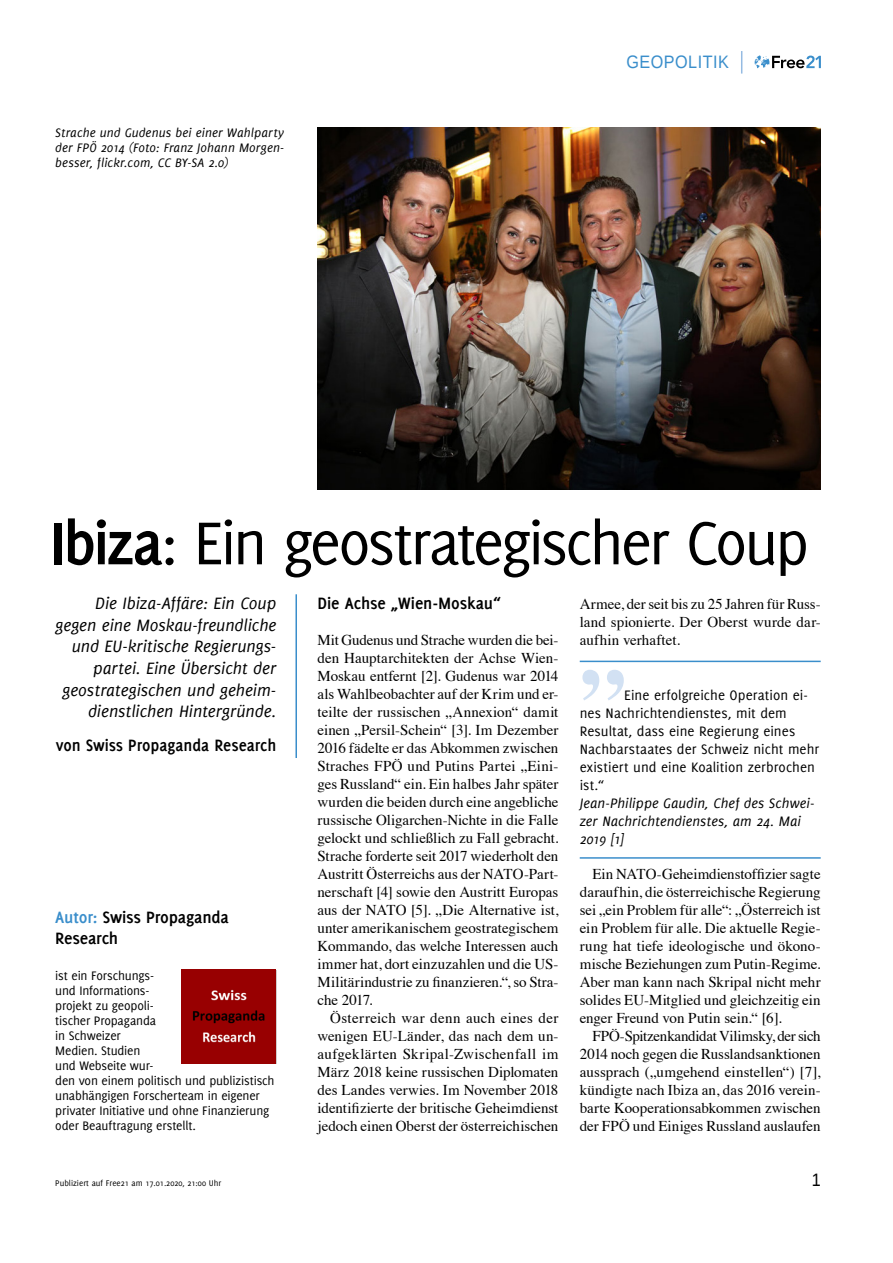
<style>
.page{position:relative;width:893px;height:1263px;background:#fff}
.page>*{position:absolute;margin:0;border:0;box-sizing:border-box;transform-origin:0 0}
.t1{font:700 91.5px "Times";color:#d2e1f3}
.t2{font:66px "Delicious";letter-spacing:-.045em;color:#000}
.t3{font:italic 18px/21.6px "Delicious";color:#000;text-align:right}
.t4{font:700 18px/21px "Delicious";letter-spacing:-.01em;color:#000}
.t5{font:700 18px "Delicious";letter-spacing:-.01em;color:#000;scale:.96 1}
.t6{font:18px "Liberation Sans";letter-spacing:.03em;color:#3a8ecb;scale:.9 1}
.t7{font:18px "Liberation Sans";color:#000;scale:.9 1}
.t8{font:15px/18px "Times";color:#000;text-align:justify}
.t9{font:15px/18px "Delicious";letter-spacing:.005em;color:#000}
.t10{font:italic 15px/18px "Delicious";letter-spacing:.005em;color:#000}
.t11{font:13.5px/15px "Delicious";letter-spacing:-.015em;color:#000}
.t12{font:italic 13.5px/15px "Delicious";letter-spacing:.01em;color:#000;text-align:justify}
.t13{font:9px "Delicious";color:#000}
.s1{font-weight:700}
.s2{color:#3a8ecb}
</style>
<div class="page">
<svg style="left:755px;top:55px;width:66px;height:13px"></svg>
<svg style="left:741px;top:51px;width:1px;height:23px"></svg>
<hr style="left:580px;top:661px;width:241px;height:1px;background:#3a8ecb">
<hr style="left:580px;top:857px;width:241px;height:2px;background:#3a8ecb">
<hr style="left:295px;top:594px;width:2px;height:164px;background:#3a8ecb">
<img style="left:317px;top:128px;width:504px;height:361px">
<img style="left:182px;top:970px;width:94px;height:93px">
<p class="t12" style="left:55px;top:125px;width:231px">Strache und Gudenus bei einer Wahlparty der FPÖ 2014 (Foto: Franz Johann Morgen&shy;besser, flickr.com, CC BY-SA 2.0)</p>
<p class="t6" style="left:626px;top:52px;width:115px">GEOPOLITIK</p>
<h2 class="t2" style="left:50px;top:505px;width:761px"><span class="s1">Ibiza</span>: Ein geostrategischer Coup</h2>
<p class="t3" style="left:55px;top:592px;width:222px">Die Ibiza-Affäre: Ein Coup gegen eine Moskau-freundliche und EU-kritische Regierungs&shy;partei. Eine Übersicht der geostrategischen und geheim&shy;dienstlichen Hintergründe.</p>
<p class="t5" style="left:56px;top:735px;width:231px">von Swiss Propaganda Research</p>
<p class="t4" style="left:55px;top:906px;width:175px"><span class="s2">Autor:</span> Swiss Propaganda<br>Research</p>
<p class="t11" style="left:55px;top:968px;width:221px">ist ein Forschungs-<br>und Informations--<br>projekt zu geopoli--<br>tischer Propaganda<br>in Schweizer<br>Medien. Studien<br>und Webseite wur-<br>den von einem politisch und publizistisch unabhängigen Forscherteam in eigener privater Initiative und ohne Finanzierung oder Beauftragung erstellt.</p>
<p class="t4" style="left:317px;top:593px;width:185px">Die Achse „Wien-Moskau“</p>
<p class="t8" style="left:317px;top:630px;width:242px">Mit Gudenus und Strache wurden die bei&shy;den Hauptarchitekten der Achse Wien-Moskau entfernt [2]. Gudenus war 2014 als Wahlbeobachter auf der Krim und er&shy;teilte der russischen „Annexion“ damit einen „Persil-Schein“ [3]. Im Dezember 2016 fädelte er das Abkommen zwischen Straches FPÖ und Putins Partei „Eini&shy;ges Russland“ ein. Ein halbes Jahr später wurden die beiden durch eine angebliche russische Oligarchen-Nichte in die Falle gelockt und schließlich zu Fall gebracht.<br>Strache forderte seit 2017 wiederholt den Austritt Österreichs aus der NATO-Part&shy;nerschaft [4] sowie den Austritt Europas aus der NATO [5]. „Die Alternative ist, unter amerikanischem geostrategischem Kommando, das welche Interessen auch immer hat, dort einzuzahlen und die US-Militärindustrie zu finanzieren.“, so Stra&shy;che 2017.</p>
<p class="t8" style="left:317px;top:1008px;width:242px;text-indent:13px">Österreich war denn auch eines der wenigen EU-Länder, das nach dem un&shy;aufgeklärten Skripal-Zwischenfall im März 2018 keine russischen Diplomaten des Landes verwies. Im November 2018 identifizierte der britische Geheimdienst jedoch einen Oberst der österreichischen</p>
<p class="t8" style="left:580px;top:594px;width:242px">Armee, der seit bis zu 25 Jahren für Russ&shy;land spionierte. Der Oberst wurde dar&shy;aufhin verhaftet.</p>
<h1 class="t1" style="left:580px;top:565px;width:47px">„</h1>
<p class="t9" style="left:580px;top:686px;width:241px;text-indent:44px">Eine erfolgreiche Operation ei&shy;nes Nachrichtendienstes, mit dem<br>Resultat, dass eine Regierung eines<br>Nachbarstaates der Schweiz nicht mehr existiert und eine Koalition zerbrochen ist.“</p>
<p class="t10" style="left:580px;top:794px;width:236px">Jean-Philippe Gaudin, Chef des Schwei&shy;zer Nachrichtendienstes, am 24. Mai<br>2019 [1]</p>
<p class="t8" style="left:580px;top:864px;width:242px;text-indent:13px">Ein NATO-Geheimdienstoffizier sagte daraufhin, die österreichische Regierung sei „ein Problem für alle“: „Österreich ist ein Problem für alle. Die aktuelle Regie&shy;rung hat tiefe ideologische und ökono&shy;mische Beziehungen zum Putin-Regime.<br>Aber man kann nach Skripal nicht mehr solides EU-Mitglied und gleichzeitig ein enger Freund von Putin sein.“ [6].</p>
<p class="t8" style="left:580px;top:1026px;width:242px;text-indent:13px">FPÖ-Spitzenkandidat Vilimsky, der sich 2014 noch gegen die Russlandsanktionen aussprach („umgehend einstellen“) [7], kündigte nach Ibiza an, das 2016 verein&shy;barte Kooperationsabkommen zwischen der FPÖ und Einiges Russland auslaufen</p>
<p class="t13" style="left:55px;top:1177px;width:168px">Publiziert auf Free21 am 17.01.2020, 21:00 Uhr</p>
<p class="t7" style="left:812px;top:1169px;width:12px">1</p>
</div>
